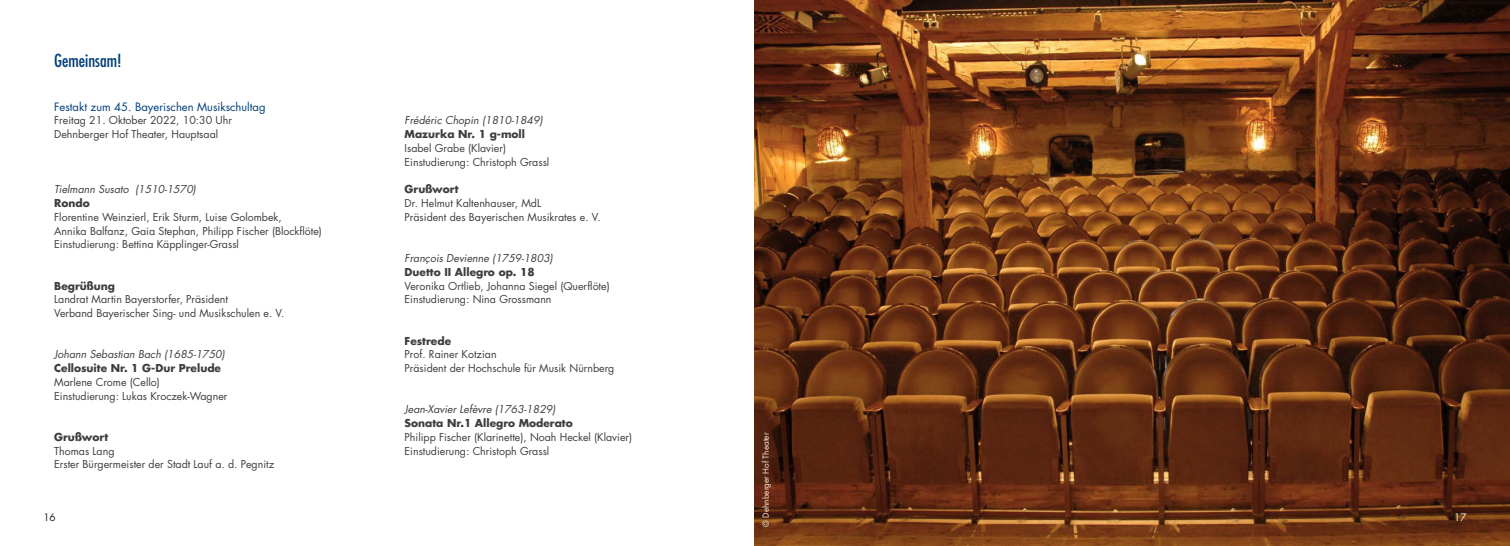
<style>
.page{position:relative;width:1510px;height:546px;background:#fff}
.page>*{position:absolute;margin:0;border:0;box-sizing:border-box;transform-origin:0 0}
.t1{font:condensed 17.5px "Futura";color:#003f7a}
.t2{font:11.25px "Futura";color:#003f7a}
.t3{font:10.62px/13.8px "Futura";color:#3e3e3f}
.t4{font:italic 10.62px "Futura";color:#3e3e3f}
.t5{font:700 10.62px "Futura";color:#3e3e3f}
.t6{font:10px "Futura";color:#231f20}
.t7{font:10px "Futura";color:#faefdb}
.t8{font:8.12px "Futura";color:#faefdb}
</style>
<div class="page">
<img style="left:755px;top:0;width:754px;height:546px">
<h1 class="t1" style="left:54px;top:50px;width:69px">Gemeinsam!</h1>
<p class="t2" style="left:54px;top:99px;width:213px">Festakt zum 45. Bayerischen Musikschultag</p>
<p class="t3" style="left:54px;top:114px;width:179px">Freitag 21. Oktober 2022, 10:30 Uhr<br>Dehnberger Hof Theater, Hauptsaal</p>
<p class="t4" style="left:404px;top:114px;width:140px">Frédéric Chopin (1810-1849)</p>
<p class="t5" style="left:404px;top:127px;width:122px">Mazurka Nr. 1 g-moll</p>
<p class="t3" style="left:404px;top:141px;width:146px">Isabel Grabe (Klavier)<br>Einstudierung: Christoph Grassl</p>
<p class="t5" style="left:404px;top:182px;width:56px">Grußwort</p>
<p class="t3" style="left:404px;top:196px;width:198px">Dr. Helmut Kaltenhauser, MdL<br>Präsident des Bayerischen Musikrates e. V.</p>
<p class="t4" style="left:404px;top:251px;width:150px">François Devienne (1759-1803)</p>
<p class="t5" style="left:404px;top:265px;width:132px">Duetto II Allegro op. 18</p>
<p class="t3" style="left:404px;top:279px;width:207px">Veronika Ortlieb, Johanna Siegel (Querflöte)<br>Einstudierung: Nina Grossmann</p>
<p class="t5" style="left:404px;top:333px;width:48px">Festrede</p>
<p class="t3" style="left:404px;top:347px;width:211px">Prof. Rainer Kotzian<br>Präsident der Hochschule für Musik Nürnberg</p>
<p class="t4" style="left:404px;top:402px;width:152px">Jean-Xavier Lefèvre (1763-1829)</p>
<p class="t5" style="left:404px;top:416px;width:170px">Sonata Nr.1 Allegro Moderato</p>
<p class="t3" style="left:404px;top:430px;width:229px">Philipp Fischer (Klarinette), Noah Heckel (Klavier)<br>Einstudierung: Christoph Grassl</p>
<p class="t4" style="left:54px;top:182px;width:143px">Tielmann Susato (1510-1570)</p>
<p class="t5" style="left:54px;top:196px;width:37px">Rondo</p>
<p class="t3" style="left:54px;top:210px;width:269px">Florentine Weinzierl, Erik Sturm, Luise Golombek,<br>Annika Balfanz, Gaia Stephan, Philipp Fischer (Blockflöte)<br>Einstudierung: Bettina Käpplinger-Grassl</p>
<p class="t5" style="left:54px;top:278px;width:62px">Begrüßung</p>
<p class="t3" style="left:54px;top:292px;width:232px">Landrat Martin Bayerstorfer, Präsident<br>Verband Bayerischer Sing- und Musikschulen e. V.</p>
<p class="t4" style="left:54px;top:347px;width:172px">Johann Sebastian Bach (1685-1750)</p>
<p class="t5" style="left:54px;top:361px;width:168px">Cellosuite Nr. 1 G-Dur Prelude</p>
<p class="t3" style="left:54px;top:375px;width:175px">Marlene Crome (Cello)<br>Einstudierung: Lukas Kroczek-Wagner</p>
<p class="t5" style="left:54px;top:430px;width:56px">Grußwort</p>
<p class="t3" style="left:54px;top:444px;width:221px">Thomas Lang<br>Erster Bürgermeister der Stadt Lauf a. d. Pegnitz</p>
<p class="t8" style="left:760px;top:526px;width:96px;rotate:-90deg">© Dehnberger Hof Theater</p>
<p class="t6" style="left:43px;top:511px;width:14px">16</p>
<p class="t7" style="left:1454px;top:511px;width:14px">17</p>
</div>
